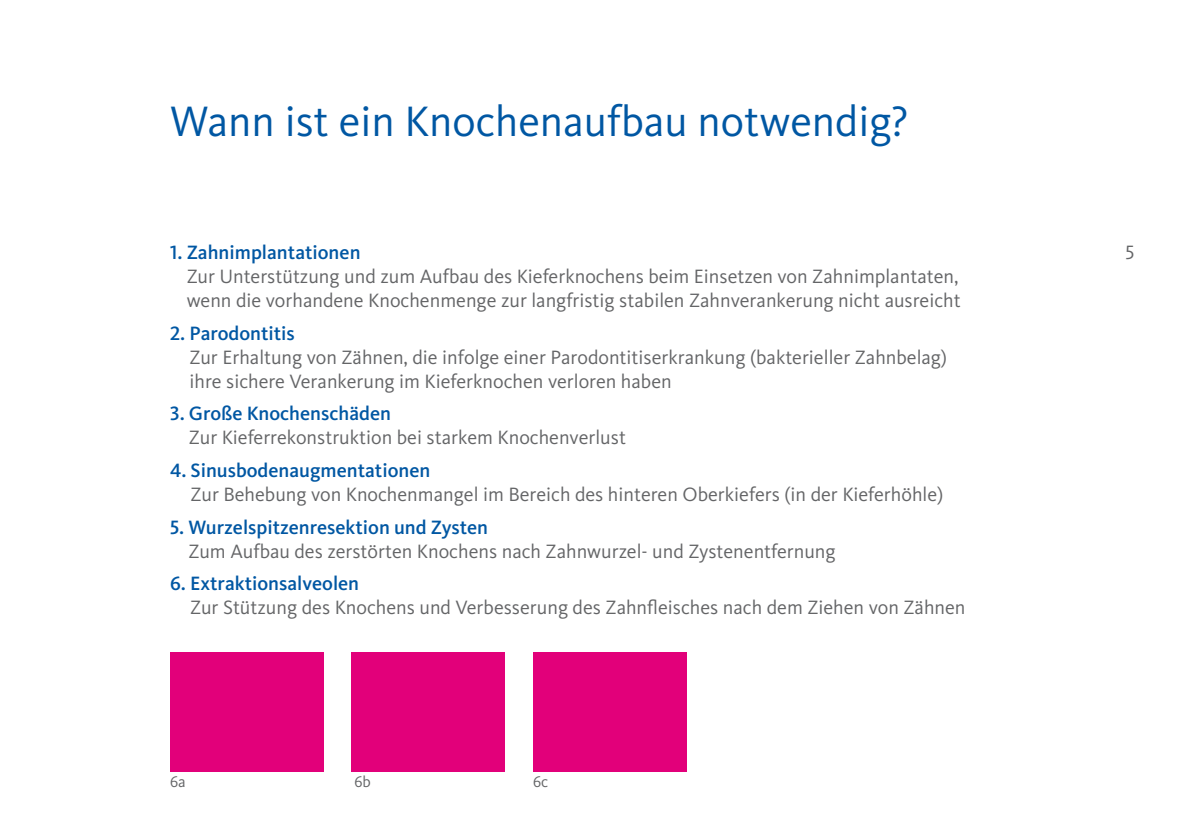
<style>
.page{position:relative;width:1191px;height:840px;background:#fff}
.page>*{position:absolute;margin:0;border:0;box-sizing:border-box;transform-origin:0 0}
.t1{font:44px "Kievit OT";color:#0057a3}
.t2{font:20px/24px "Kievit OT";color:#646567}
.t3{font:500 20px "Kievit OT";color:#0057a3}
.t4{font:16px "Kievit OT";color:#646567}
</style>
<div class="page">
<div style="left:533px;top:652px;width:153px;height:119px;background:#e2007a"></div>
<div style="left:351px;top:652px;width:154px;height:119px;background:#e2007a"></div>
<div style="left:170px;top:652px;width:153px;height:119px;background:#e2007a"></div>
<h1 class="t1" style="left:170px;top:94px;width:740px">Wann ist ein Knochenaufbau notwendig?</h1>
<p class="t3" style="left:170px;top:240px;width:192px">1. Zahnimplantationen</p>
<p class="t2" style="left:187px;top:264px;width:775px">Zur Unterstützung und zum Aufbau des Kieferknochens beim Einsetzen von Zahnimplantaten, wenn die vorhandene Knochenmenge zur langfristig stabilen Zahnverankerung nicht ausreicht</p>
<p class="t3" style="left:170px;top:321px;width:126px">2. Parodontitis</p>
<p class="t2" style="left:189px;top:345px;width:759px">Zur Erhaltung von Zähnen, die infolge einer Parodontitiserkrankung (bakterieller Zahnbelag) ihre sichere Verankerung im Kieferknochen verloren haben</p>
<p class="t3" style="left:170px;top:401px;width:222px">3. Große Knochenschäden</p>
<p class="t2" style="left:189px;top:425px;width:438px">Zur Kieferrekonstruktion bei starkem Knochenverlust</p>
<p class="t3" style="left:170px;top:458px;width:262px">4. Sinusbodenaugmentationen</p>
<p class="t2" style="left:191px;top:482px;width:754px">Zur Behebung von Knochenmangel im Bereich des hinteren Oberkiefers (in der Kieferhöhle)</p>
<p class="t3" style="left:170px;top:514px;width:319px">5. Wurzelspitzenresektion und Zysten</p>
<p class="t2" style="left:188px;top:538px;width:648px">Zum Aufbau des zerstörten Knochens nach Zahnwurzel- und Zystenentfernung</p>
<p class="t3" style="left:170px;top:571px;width:191px">6. Extraktionsalveolen</p>
<p class="t2" style="left:190px;top:595px;width:777px">Zur Stützung des Knochens und Verbesserung des Zahnfleisches nach dem Ziehen von Zähnen</p>
<p class="t4" style="left:170px;top:771px;width:17px">6a</p>
<p class="t4" style="left:354px;top:771px;width:18px">6b</p>
<p class="t4" style="left:533px;top:771px;width:17px">6c</p>
<p class="t2" style="left:1125px;top:240px;width:10px">5</p>
</div>
